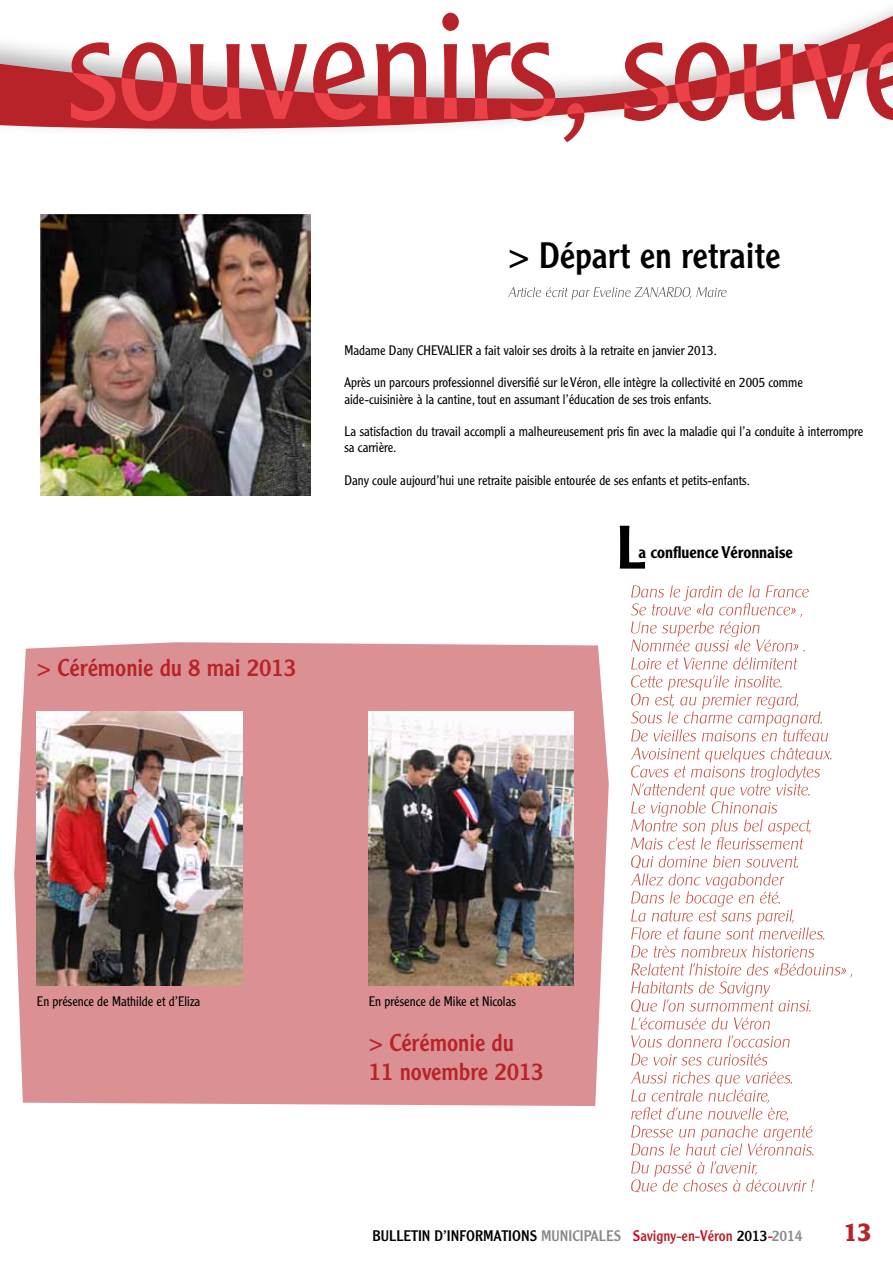
<style>
.page{position:relative;width:893px;height:1263px;background:#fff}
.page>*{position:absolute;margin:0;border:0;box-sizing:border-box;transform-origin:0 0}
.t1{font:300 150px "Clearface Gothic LH";color:#b72328}
.t2{font:500 60px "Clearface Gothic LH";color:#000}
.t3{font:36px "Clearface Gothic LH";color:#000}
.t4{font:700 25.5px "Clearface Gothic LH";color:#b72328}
.t5{font:24px/28.8px "Clearface Gothic LH";color:#b72328}
.t6{font:500 16.5px "Clearface Gothic LH";color:#000}
.t7{font:15px "Clearface Gothic LH";color:#000}
.t8{font:300 13.5px/16.2px "Clearface Gothic LH";color:#000}
.s1{color:#87888a}
.s2{color:#cd071e}
.s3{color:#b72328}
</style>
<div class="page">
<svg style="left:0;top:9px;width:893px;height:121px"></svg>
<div style="left:14px;top:642px;width:595px;height:464px;background:#db9193"></div>
<img style="left:37px;top:712px;width:205px;height:273px">
<img style="left:369px;top:712px;width:205px;height:273px">
<img style="left:40px;top:215px;width:270px;height:280px">
<svg style="left:508px;top:287px;width:218px;height:13px"></svg>
<svg style="left:631px;top:585px;width:178px;height:66px"></svg>
<svg style="left:631px;top:657px;width:167px;height:12px"></svg>
<svg style="left:631px;top:675px;width:197px;height:66px"></svg>
<svg style="left:631px;top:747px;width:200px;height:102px"></svg>
<svg style="left:631px;top:855px;width:193px;height:84px"></svg>
<svg style="left:631px;top:945px;width:183px;height:12px"></svg>
<svg style="left:631px;top:963px;width:221px;height:66px"></svg>
<svg style="left:631px;top:1035px;width:158px;height:12px"></svg>
<svg style="left:631px;top:1053px;width:136px;height:12px"></svg>
<svg style="left:631px;top:1071px;width:182px;height:84px"></svg>
<svg style="left:631px;top:1161px;width:183px;height:31px"></svg>
<h1 class="t1" style="left:68px;top:-24px;width:856px">souvenirs, souve</h1>
<h3 class="t3" style="left:508px;top:232px;width:274px">&gt; Départ en retraite</h3>
<h3 class="t5" style="left:37px;top:653px;width:261px">&gt; Cérémonie du 8 mai 2013</h3>
<p class="t8" style="left:344px;top:342px;width:374px">Madame Dany CHEVALIER a fait valoir ses droits à la retraite en janvier 2013.</p>
<p class="t8" style="left:344px;top:374px;width:460px">Après un parcours professionnel diversifié sur le Véron, elle intègre la collectivité en 2005 comme aide-cuisinière à la cantine, tout en assumant l’éducation de ses trois enfants.</p>
<p class="t8" style="left:344px;top:423px;width:520px">La satisfaction du travail accompli a malheureusement pris fin avec la maladie qui l’a conduite à interrompre sa carrière.</p>
<p class="t8" style="left:344px;top:472px;width:407px">Dany coule aujourd’hui une retraite paisible entourée de ses enfants et petits-enfants.</p>
<h2 class="t2" style="left:617px;top:510px;width:29px">L</h2>
<p class="t6" style="left:639px;top:542px;width:156px">a confluence Véronnaise</p>
<p class="t8" style="left:37px;top:993px;width:165px">En présence de Mathilde et d’Eliza</p>
<p class="t8" style="left:369px;top:993px;width:149px">En présence de Mike et Nicolas</p>
<h3 class="t5" style="left:369px;top:1028px;width:177px">&gt; Cérémonie du<br>11 novembre 2013</h3>
<p class="t7" style="left:372px;top:1226px;width:432px">BULLETIN D’INFORMATIONS <span class="s1">MUNICIPALES</span> <span class="s2">S</span><span class="s3">avigny-en-</span><span class="s2">V</span><span class="s3">éron</span> 2013<span class="s2">-</span><span class="s1">2014</span></p>
<h3 class="t4" style="left:843px;top:1217px;width:30px">13</h3>
</div>
